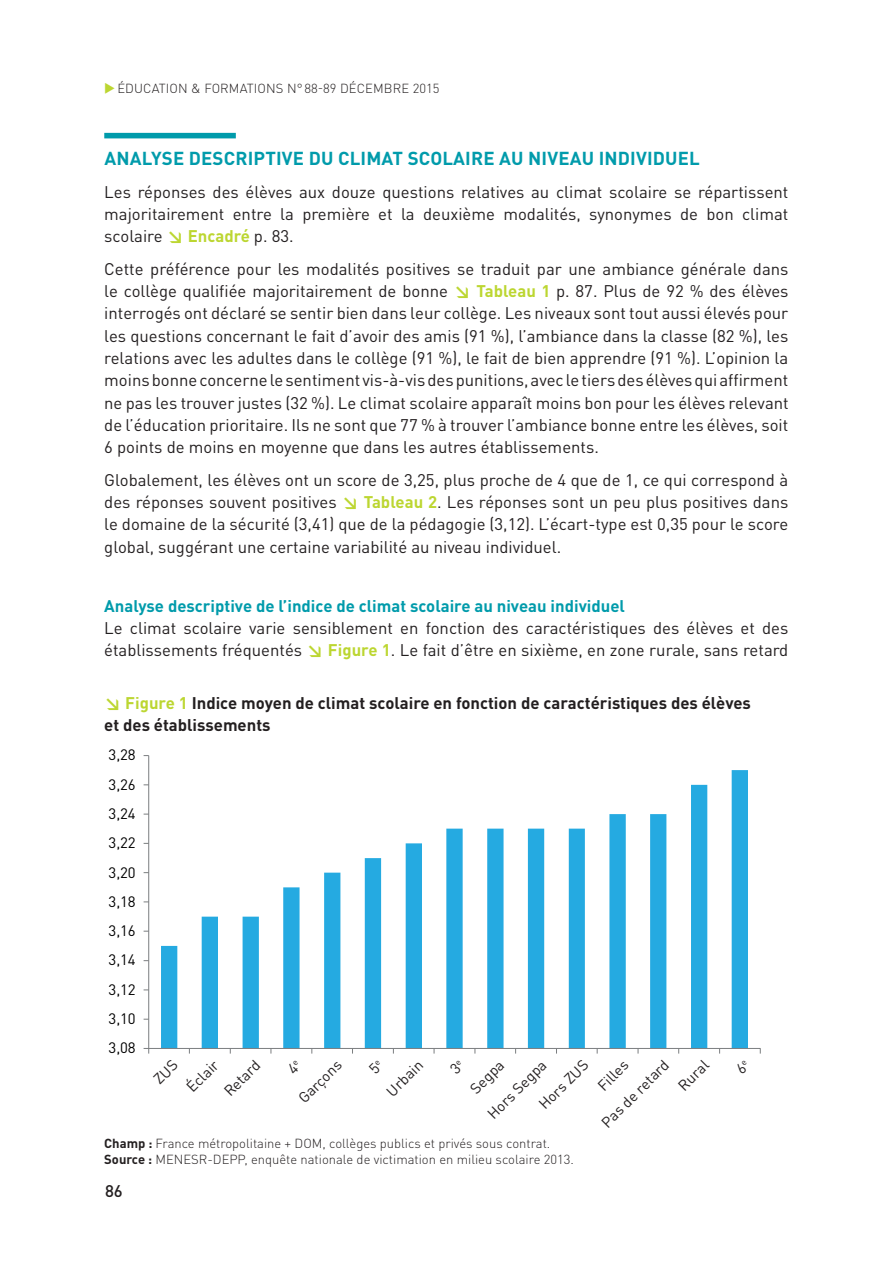
<style>
.page{position:relative;width:893px;height:1263px;background:#fff}
.page>*{position:absolute;margin:0;border:0;box-sizing:border-box;transform-origin:0 0}
.t1{font:700 18.6px "DINOT";letter-spacing:.01em;color:#009bab}
.t2{font:16.65px/22.2px "DINOT";color:#231f20;text-align:justify}
.t3{font:700 16.65px/22.2px "DINOT";color:#231f20}
.t4{font:700 16.65px "DINOT";color:#009bab}
.t5{font:500 16.65px "DINOT";color:#231f20}
.t6{font:15px "DINOT";color:#000}
.t7{font:14.85px/28.3px "DINOT";color:#231f20}
.t8{font:300 13.05px/15.6px "DINOT";color:#231f20}
.s1{font-weight:700;color:#bcd631}
.s2{color:#bcd631}
.s3{font-weight:700}
</style>
<div class="page">
<div style="left:104px;top:133px;width:132px;height:5px;background:#009bab"></div>
<svg style="left:161px;top:770px;width:587px;height:278px"></svg>
<hr style="left:148px;top:756px;width:1px;height:292px;background:#7b7e80">
<svg style="left:143px;top:1048px;width:618px;height:6px"></svg>
<p class="t8" style="left:117px;top:82px;width:323px">ÉDUCATION &amp; FORMATIONS N° 88-89 DÉCEMBRE 2015</p>
<p class="t1" style="left:104px;top:151px;width:597px">ANALYSE DESCRIPTIVE DU CLIMAT SCOLAIRE AU NIVEAU INDIVIDUEL</p>
<p class="t2" style="left:104px;top:182px;width:686px">Les réponses des élèves aux douze questions relatives au climat scolaire se répartissent majoritairement entre la première et la deuxième modalités, synonymes de bon climat scolaire <span class="s1">↘ Encadré</span> p. 83.</p>
<p class="t2" style="left:104px;top:260px;width:686px">Cette préférence pour les modalités positives se traduit par une ambiance générale dans le collège qualifiée majoritairement de bonne <span class="s1">↘ Tableau 1</span> p. 87. Plus de 92 % des élèves interrogés ont déclaré se sentir bien dans leur collège. Les niveaux sont tout aussi élevés pour les questions concernant le fait d’avoir des amis (91 %), l’ambiance dans la classe (82 %), les relations avec les adultes dans le collège (91 %), le fait de bien apprendre (91 %). L’opinion la moins bonne concerne le sentiment vis-à-vis des punitions, avec le tiers des élèves qui affirment ne pas les trouver justes (32 %). Le climat scolaire apparaît moins bon pour les élèves relevant de l’éducation prioritaire. Ils ne sont que 77 % à trouver l’ambiance bonne entre les élèves, soit 6 points de moins en moyenne que dans les autres établissements.</p>
<p class="t2" style="left:104px;top:471px;width:686px">Globalement, les élèves ont un score de 3,25, plus proche de 4 que de 1, ce qui correspond à des réponses souvent positives <span class="s1">↘ Tableau 2</span>. Les réponses sont un peu plus positives dans le domaine de la sécurité (3,41) que de la pédagogie (3,12). L’écart-type est 0,35 pour le score global, suggérant une certaine variabilité au niveau individuel.</p>
<p class="t4" style="left:104px;top:600px;width:522px">Analyse descriptive de l’indice de climat scolaire au niveau individuel</p>
<p class="t2" style="left:104px;top:619px;width:686px">Le climat scolaire varie sensiblement en fonction des caractéristiques des élèves et des établissements fréquentés <span class="s1">↘ Figure 1</span>. Le fait d’être en sixième, en zone rurale, sans retard</p>
<p class="t3" style="left:104px;top:694px;width:648px"><span class="s2">↘ Figure 1</span> Indice moyen de climat scolaire en fonction de caractéristiques des élèves et des établissements</p>
<p class="t6" style="left:109px;top:750px;width:29px">3,28</p>
<p class="t6" style="left:109px;top:779px;width:29px">3,26</p>
<p class="t6" style="left:109px;top:808px;width:29px">3,24</p>
<p class="t6" style="left:109px;top:837px;width:29px">3,22</p>
<p class="t6" style="left:109px;top:867px;width:29px">3,20</p>
<p class="t6" style="left:109px;top:896px;width:29px">3,18</p>
<p class="t6" style="left:109px;top:925px;width:29px">3,16</p>
<p class="t6" style="left:109px;top:955px;width:29px">3,14</p>
<p class="t6" style="left:109px;top:984px;width:29px">3,12</p>
<p class="t6" style="left:109px;top:1013px;width:29px">3,10</p>
<p class="t6" style="left:109px;top:1042px;width:29px">3,08</p>
<p class="t7" style="left:595px;top:1116px;width:90px;rotate:-45deg">Pas de retard</p>
<p class="t7" style="left:672px;top:1079px;width:38px;rotate:-45deg">Rural</p>
<p class="t7" style="left:533px;top:1098px;width:64px;rotate:-45deg">Hors ZUS</p>
<p class="t7" style="left:591px;top:1079px;width:38px;rotate:-45deg">Filles</p>
<p class="t7" style="left:180px;top:1081px;width:40px;rotate:-45deg">Éclair</p>
<p class="t7" style="left:218px;top:1085px;width:45px;rotate:-45deg">Retard</p>
<p class="t7" style="left:272px;top:1071px;width:56px;text-indent:13px;rotate:-45deg">4<sup>e<br></sup>Garçons</p>
<p class="t7" style="left:360px;top:1065px;width:46px;rotate:-45deg">5<sup>e<br></sup>Urbain</p>
<p class="t7" style="left:444px;top:1062px;width:42px;rotate:-45deg">3<sup>e<br></sup>Segpa</p>
<p class="t7" style="left:481px;top:1107px;width:78px;rotate:-45deg">Hors Segpa</p>
<p class="t8" style="left:104px;top:1137px;width:471px"><span class="s3">Champ :</span> France métropolitaine + DOM, collèges publics et privés sous contrat.<br><span class="s3">Source :</span> MENESR-DEPP, enquête nationale de victimation en milieu scolaire 2013.</p>
<p class="t5" style="left:105px;top:1181px;width:19px">86</p>
</div>
